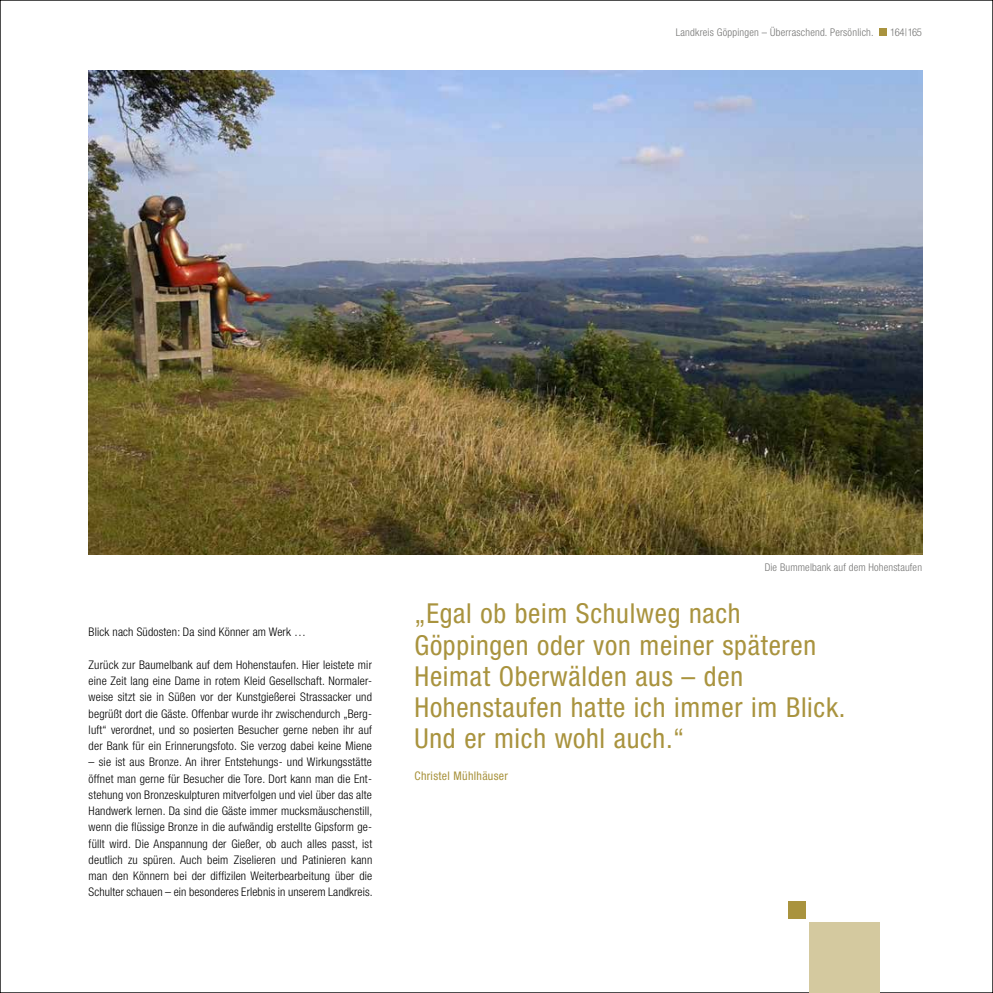
<style>
.page{position:relative;width:993px;height:993px;background:#fff}
.page>*{position:absolute;margin:0;border:0;box-sizing:border-box;transform-origin:0 0}
.t1{font:condensed 27.5px/31.2px "Helvetica Neue LT Std";letter-spacing:.025em;color:#a9933e}
.t2{font:300 condensed 11.88px/16.2px "Helvetica Neue LT Std";letter-spacing:.015em;color:#000;text-align:justify}
.t3{font:condensed 11.88px "Helvetica Neue LT Std";letter-spacing:.025em;color:#a9933e}
.t4{font:300 condensed 10.62px "Helvetica Neue LT Std";letter-spacing:.02em;color:#757574}
</style>
<div class="page">
<div style="left:878px;top:28px;width:8px;height:8px;background:#a9933e"></div>
<img style="left:89px;top:71px;width:832px;height:483px">
<div style="left:787px;top:900px;width:18px;height:18px;background:#a9933e"></div>
<div style="left:808px;top:921px;width:71px;height:71px;background:#d4c99f"></div>
<p class="t4" style="left:675px;top:26px;width:199px">Landkreis Göppingen – Überraschend. Persönlich.</p>
<p class="t4" style="left:889px;top:26px;width:33px">164|165</p>
<p class="t2" style="left:89px;top:623px;width:219px">Blick nach Südosten: Da sind Könner am Werk …</p>
<p class="t2" style="left:89px;top:656px;width:285px">Zurück zur Baumelbank auf dem Hohenstaufen. Hier leistete mir eine Zeit lang eine Dame in rotem Kleid Gesellschaft. Normaler&shy;weise sitzt sie in Süßen vor der Kunstgießerei Strassacker und begrüßt dort die Gäste. Offenbar wurde ihr zwischendurch „Berg&shy;luft“ verordnet, und so posierten Besucher gerne neben ihr auf der Bank für ein Erinnerungsfoto. Sie verzog dabei keine Miene</p>
<p class="t2" style="left:89px;top:753px;width:285px">– sie ist aus Bronze. An ihrer Entstehungs- und Wirkungsstätte öffnet man gerne für Besucher die Tore. Dort kann man die Ent&shy;stehung von Bronzeskulpturen mitverfolgen und viel über das alte Handwerk lernen. Da sind die Gäste immer mucksmäuschenstill, wenn die füssige Bronze in die aufwändig erstellte Gipsform ge&shy;füllt wird. Die Anspannung der Gießer, ob auch alles passt, ist deutlich zu spüren. Auch beim Ziselieren und Patinieren kann man den Könnern bei der diffzilen Weiterbearbeitung über die Schulter schauen – ein besonderes Erlebnis in unserem Landkreis.</p>
<p class="t4" style="left:764px;top:561px;width:159px">Die Bummelbank auf dem Hohenstaufen</p>
<p class="t1" style="left:414px;top:597px;width:432px">„Egal ob beim Schulweg nach<br>Göppingen oder von meiner späteren<br>Heimat Oberwälden aus – den<br>Hohenstaufen hatte ich immer im Blick.<br>Und er mich wohl auch.“</p>
<p class="t3" style="left:414px;top:768px;width:95px">Christel Mühlhäuser</p>
</div>
